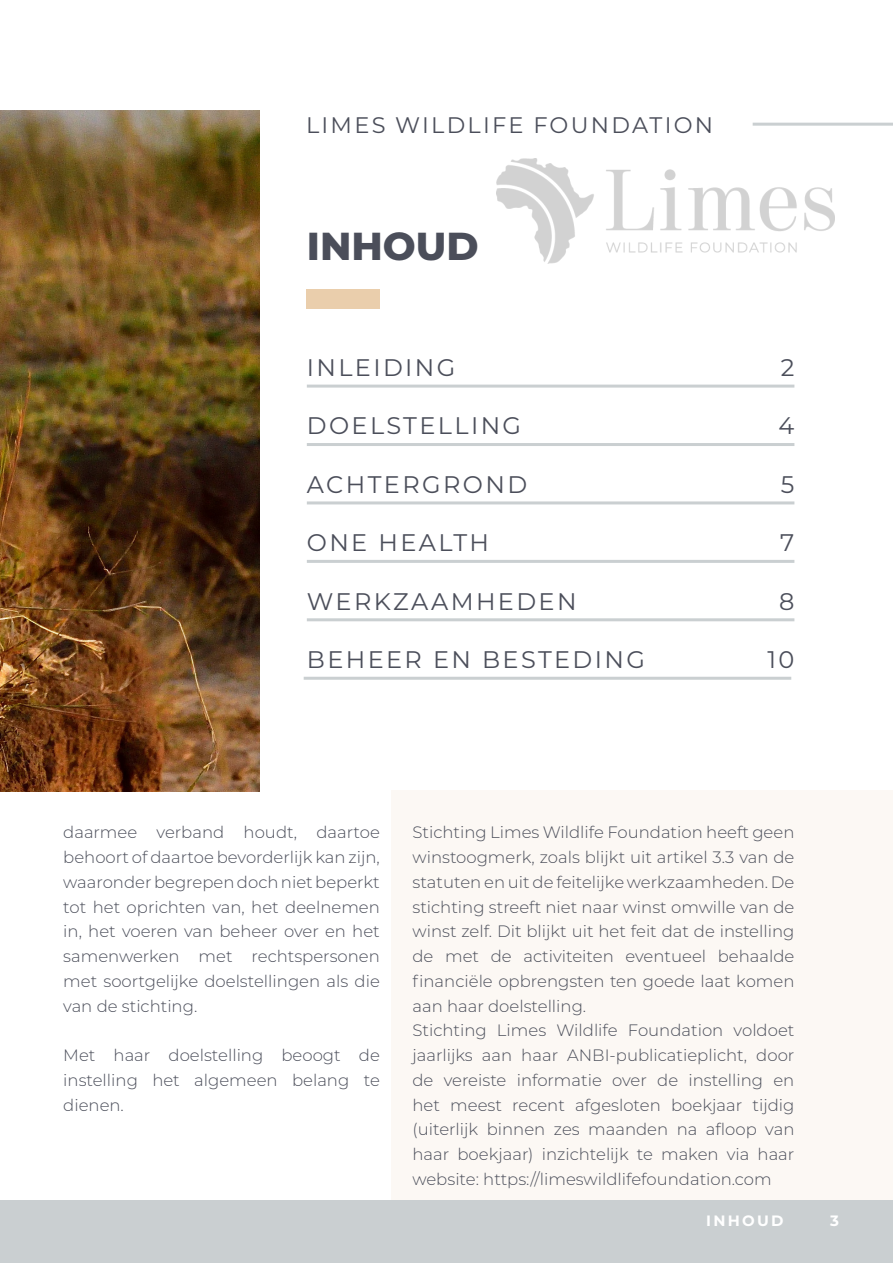
<style>
.page{position:relative;width:893px;height:1263px;background:#fff}
.page>*{position:absolute;margin:0;border:0;box-sizing:border-box;transform-origin:0 0}
.t1{font:800 39px "Montserrat";color:#4b4e5a}
.t2{font:24px "Montserrat";letter-spacing:.1em;color:#4b4e5a}
.Subheading_01{font:22.5px "Montserrat";letter-spacing:.1em;color:#4b4e5a}
.Body_01_-_Align_Left{font:300 16.5px/24.8px "Montserrat";color:#4b4e5a;text-align:justify}
.Body_02_-_Align_Right{font:700 15px "Montserrat";letter-spacing:.15em;color:#fff}
</style>
<div class="page">
<img style="left:0;top:111px;width:260px;height:681px">
<div style="left:0;top:1200px;width:893px;height:63px;background:#cacfd1"></div>
<div style="left:392px;top:791px;width:501px;height:409px;background:#fcf8f4"></div>
<div style="left:307px;top:290px;width:73px;height:19px;background:#eaceac"></div>
<hr style="left:307px;top:385px;width:487px;height:3px;background:#cacfd1">
<hr style="left:307px;top:443px;width:487px;height:3px;background:#cacfd1">
<hr style="left:307px;top:501px;width:487px;height:3px;background:#cacfd1">
<hr style="left:307px;top:560px;width:487px;height:3px;background:#cacfd1">
<hr style="left:307px;top:618px;width:487px;height:3px;background:#cacfd1">
<hr style="left:304px;top:677px;width:487px;height:3px;background:#cacfd1">
<hr style="left:753px;top:123px;width:140px;height:3px;background:#cacfd1">
<img style="left:497px;top:158px;width:337px;height:106px">
<p class="Subheading_01" style="left:306px;top:109px;width:409px">LIMES WILDLIFE FOUNDATION</p>
<p class="t1" style="left:307px;top:218px;width:173px">INHOUD</p>
<p class="t2" style="left:307px;top:351px;width:150px">INLEIDING</p>
<p class="t2" style="left:781px;top:351px;width:15px">2</p>
<p class="t2" style="left:307px;top:409px;width:216px">DOELSTELLING</p>
<p class="t2" style="left:779px;top:409px;width:17px">4</p>
<p class="t2" style="left:307px;top:468px;width:222px">ACHTERGROND</p>
<p class="t2" style="left:781px;top:468px;width:15px">5</p>
<p class="t2" style="left:307px;top:526px;width:184px">ONE HEALTH</p>
<p class="t2" style="left:780px;top:526px;width:16px">7</p>
<p class="t2" style="left:307px;top:585px;width:271px">WERKZAAMHEDEN</p>
<p class="t2" style="left:779px;top:585px;width:17px">8</p>
<p class="t2" style="left:307px;top:643px;width:340px">BEHEER EN BESTEDING</p>
<p class="t2" style="left:767px;top:643px;width:28px">10</p>
<p class="Body_01_-_Align_Left" style="left:63px;top:819px;width:318px">daarmee verband houdt, daartoe behoort of daartoe bevorderlijk kan zijn, waaronder begrepen doch niet beperkt tot het oprichten van, het deelnemen in, het voeren van beheer over en het samenwerken met rechtspersonen met soortgelijke doelstellingen als die van de stichting.</p>
<p class="Body_01_-_Align_Left" style="left:63px;top:1042px;width:318px">Met haar doelstelling beoogt de instelling het algemeen belang te dienen.</p>
<p class="Body_01_-_Align_Left" style="left:412px;top:819px;width:383px">Stichting Limes Wildlife Foundation heeft geen winstoogmerk, zoals blijkt uit artikel 3.3 van de statuten en uit de feitelijke werkzaamheden. De stichting streeft niet naar winst omwille van de winst zelf. Dit blijkt uit het feit dat de instelling de met de activiteiten eventueel behaalde financiële opbrengsten ten goede laat komen aan haar doelstelling.</p>
<p class="Body_01_-_Align_Left" style="left:412px;top:1017px;width:383px">Stichting Limes Wildlife Foundation voldoet jaarlijks aan haar ANBI-publicatieplicht, door de vereiste informatie over de instelling en het meest recent afgesloten boekjaar tijdig (uiterlijk binnen zes maanden na afloop van haar boekjaar) inzichtelijk te maken via haar website: https://limeswildlifefoundation.com</p>
<p class="Body_02_-_Align_Right" style="left:706px;top:1210px;width:79px">INHOUD</p>
<p class="Body_02_-_Align_Right" style="left:830px;top:1210px;width:10px">3</p>
</div>
